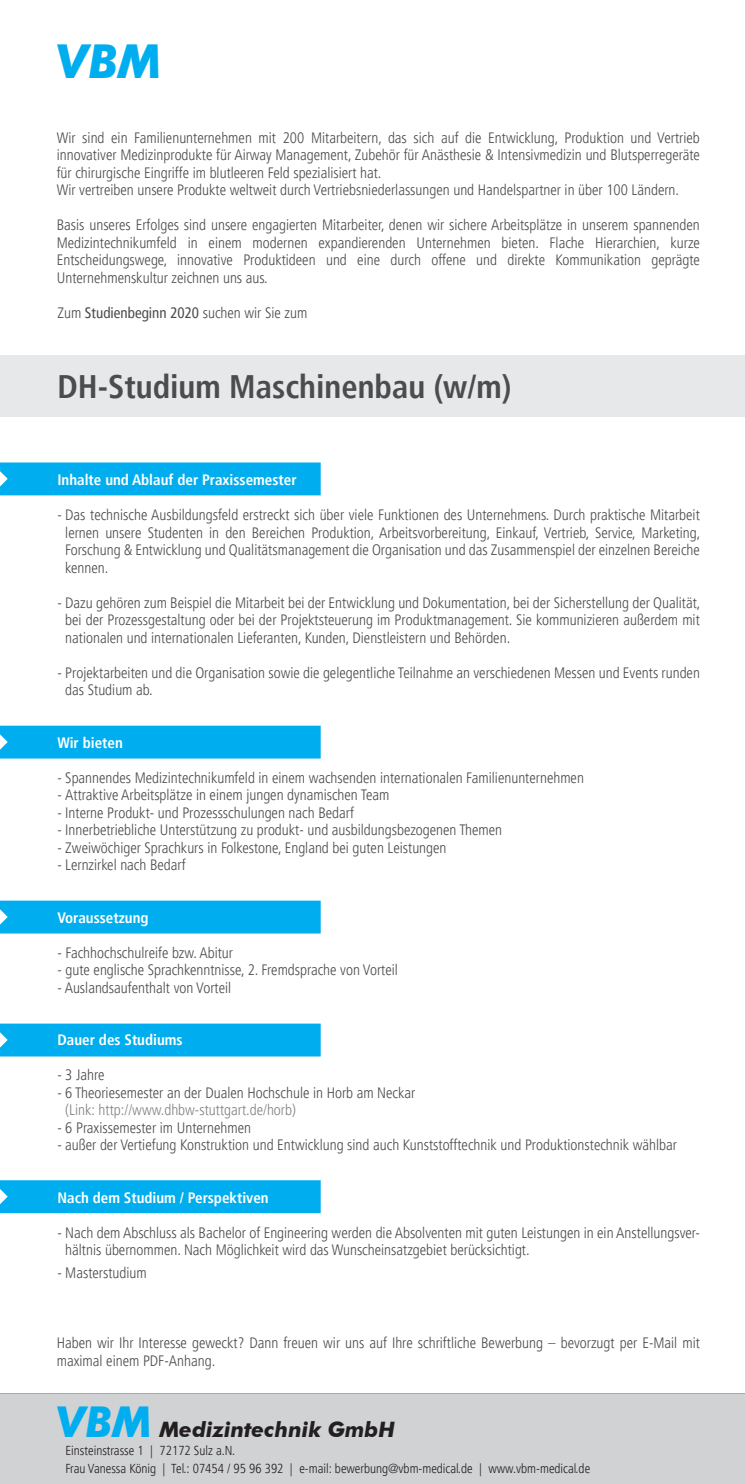
<style>
.page{position:relative;width:745px;height:1484px;background:#fff}
.page>*{position:absolute;margin:0;border:0;box-sizing:border-box;transform-origin:0 0}
.t1{font:italic 700 46.75px "Futura BT";color:#00aeef}
.t2{font:italic 700 42.5px "Futura BT";color:#00aeef}
.t3{font:700 condensed 32.5px "Frutiger LT Pro";color:#4b4c4d}
.t4{font:italic 700 21.25px "Futura BT";color:#231f20}
.t5{font:300 condensed 15px/17.5px "Frutiger LT Pro";color:#4b4c4d}
.t6{font:700 condensed 15px "Frutiger LT Pro";color:#fff}
.t7{font:300 condensed 15px "Frutiger LT Pro";color:#808285}
.t8{font:300 condensed 13px/17.5px "Frutiger LT Pro";color:#231f20}
.s1{font-weight:400}
</style>
<div class="page">
<div style="left:0;top:355px;width:744px;height:61px;background:#e7e8e9"></div>
<div style="left:0;top:1180px;width:320px;height:33px;background:#00aeef"></div>
<div style="left:0;top:1023px;width:320px;height:33px;background:#00aeef"></div>
<div style="left:0;top:900px;width:320px;height:33px;background:#00aeef"></div>
<div style="left:0;top:725px;width:320px;height:33px;background:#00aeef"></div>
<div style="left:0;top:462px;width:320px;height:33px;background:#00aeef"></div>
<div style="left:0;top:1393px;width:744px;height:91px;background:#d1d2d4"></div>
<hr style="left:0;top:1393px;width:744px;height:1px;background:#a8a9ad">
<h1 class="t1" style="left:57px;top:33px;width:106px">VBM</h1>
<p class="t5" style="left:57px;top:129px;width:644px">Wir sind ein Familienunternehmen mit 200 Mitarbeitern, das sich auf die Entwicklung, Produktion und Vertrieb innovativer Medizinprodukte für Airway Management, Zubehör für Anästhesie &amp; Intensivmedizin und Blutsperregeräte für chirurgische Eingriffe im blutleeren Feld spezialisiert hat.<br>Wir vertreiben unsere Produkte weltweit durch Vertriebsniederlassungen und Handelspartner in über 100 Ländern.</p>
<p class="t5" style="left:57px;top:216px;width:644px;text-align:justify">Basis unseres Erfolges sind unsere engagierten Mitarbeiter, denen wir sichere Arbeitsplätze in unserem spannenden Medizintechnikumfeld in einem modernen expandierenden Unternehmen bieten. Flache Hierarchien, kurze Entscheidungswege, innovative Produktideen und eine durch offene und direkte Kommunikation geprägte Unternehmenskultur zeichnen uns aus.</p>
<p class="t5" style="left:57px;top:304px;width:251px">Zum <span class="s1">Studienbeginn 2020</span> suchen wir Sie zum</p>
<h3 class="t3" style="left:57px;top:367px;width:455px">DH-Studium Maschinenbau (w/m)</h3>
<p class="t6" style="left:57px;top:471px;width:240px">Inhalte und Ablauf der Praxissemester</p>
<p class="t5" style="left:65px;top:506px;width:636px;text-align:justify;text-indent:-8px">- Das technische Ausbildungsfeld erstreckt sich über viele Funktionen des Unternehmens. Durch praktische Mitarbeit lernen unsere Studenten in den Bereichen Produktion, Arbeitsvorbereitung, Einkauf, Vertrieb, Service, Marketing, Forschung &amp; Entwicklung und Qualitätsmanagement die Organisation und das Zusammenspiel der einzelnen Bereiche kennen.</p>
<p class="t5" style="left:65px;top:594px;width:636px;text-align:justify;text-indent:-8px">- Dazu gehören zum Beispiel die Mitarbeit bei der Entwicklung und Dokumentation, bei der Sicherstellung der Qualität, bei der Prozessgestaltung oder bei der Projektsteuerung im Produktmanagement. Sie kommunizieren außerdem mit nationalen und internationalen Lieferanten, Kunden, Dienstleistern und Behörden.</p>
<p class="t5" style="left:65px;top:664px;width:635px;text-indent:-8px">- Projektarbeiten und die Organisation sowie die gelegentliche Teilnahme an verschiedenen Messen und Events runden das Studium ab.</p>
<p class="t6" style="left:57px;top:733px;width:67px">Wir bieten</p>
<p class="t5" style="left:57px;top:769px;width:527px">- Spannendes Medizintechnikumfeld in einem wachsenden internationalen Familienunternehmen</p>
<p class="t5" style="left:57px;top:786px;width:333px">- Attraktive Arbeitsplätze in einem jungen dynamischen Team</p>
<p class="t5" style="left:57px;top:804px;width:298px">- Interne Produkt- und Prozessschulungen nach Bedarf</p>
<p class="t5" style="left:57px;top:821px;width:446px">- Innerbetriebliche Unterstützung zu produkt- und ausbildungsbezogenen Themen</p>
<p class="t5" style="left:57px;top:839px;width:390px">- Zweiwöchiger Sprachkurs in Folkestone, England bei guten Leistungen</p>
<p class="t5" style="left:57px;top:856px;width:130px">- Lernzirkel nach Bedarf</p>
<p class="t6" style="left:57px;top:908px;width:92px">Voraussetzung</p>
<p class="t5" style="left:57px;top:944px;width:177px">- Fachhochschulreife bzw. Abitur</p>
<p class="t5" style="left:57px;top:961px;width:342px">- gute englische Sprachkenntnisse, 2. Fremdsprache von Vorteil</p>
<p class="t5" style="left:57px;top:979px;width:175px">- Auslandsaufenthalt von Vorteil</p>
<p class="t6" style="left:57px;top:1031px;width:127px">Dauer des Studiums</p>
<p class="t5" style="left:57px;top:1066px;width:49px">- 3 Jahre</p>
<p class="t5" style="left:57px;top:1084px;width:359px">- 6 Theoriesemester an der Dualen Hochschule in Horb am Neckar</p>
<p class="t7" style="left:65px;top:1101px;width:232px">(Link: http://www.dhbw-stuttgart.de/horb)</p>
<p class="t5" style="left:57px;top:1119px;width:195px">- 6 Praxissemester im Unternehmen</p>
<p class="t5" style="left:57px;top:1136px;width:620px">- außer der Vertiefung Konstruktion und Entwicklung sind auch Kunststofftechnik und Produktionstechnik wählbar</p>
<p class="t6" style="left:57px;top:1188px;width:213px">Nach dem Studium / Perspektiven</p>
<p class="t5" style="left:65px;top:1224px;width:635px;text-indent:-8px">- Nach dem Abschluss als Bachelor of Engineering werden die Absolventen mit guten Leistungen in ein Anstellungsver&shy;hältnis übernommen. Nach Möglichkeit wird das Wunscheinsatzgebiet berücksichtigt.</p>
<p class="t5" style="left:57px;top:1264px;width:91px">- Masterstudium</p>
<p class="t5" style="left:57px;top:1334px;width:644px">Haben wir Ihr Interesse geweckt? Dann freuen wir uns auf Ihre schriftliche Bewerbung – bevorzugt per E-Mail mit maximal einem PDF-Anhang.</p>
<h2 class="t2" style="left:57px;top:1395px;width:96px">VBM</h2>
<h3 class="t4" style="left:159px;top:1416px;width:237px">Medizintechnik GmbH</h3>
<p class="t8" style="left:65px;top:1442px;width:526px">Einsteinstrasse 1 | 72172 Sulz a.N.<br>Frau Vanessa König | Tel.: 07454 / 95 96 392 | e-mail: bewerbung@vbm-medical.de | www.vbm-medical.de</p>
</div>
